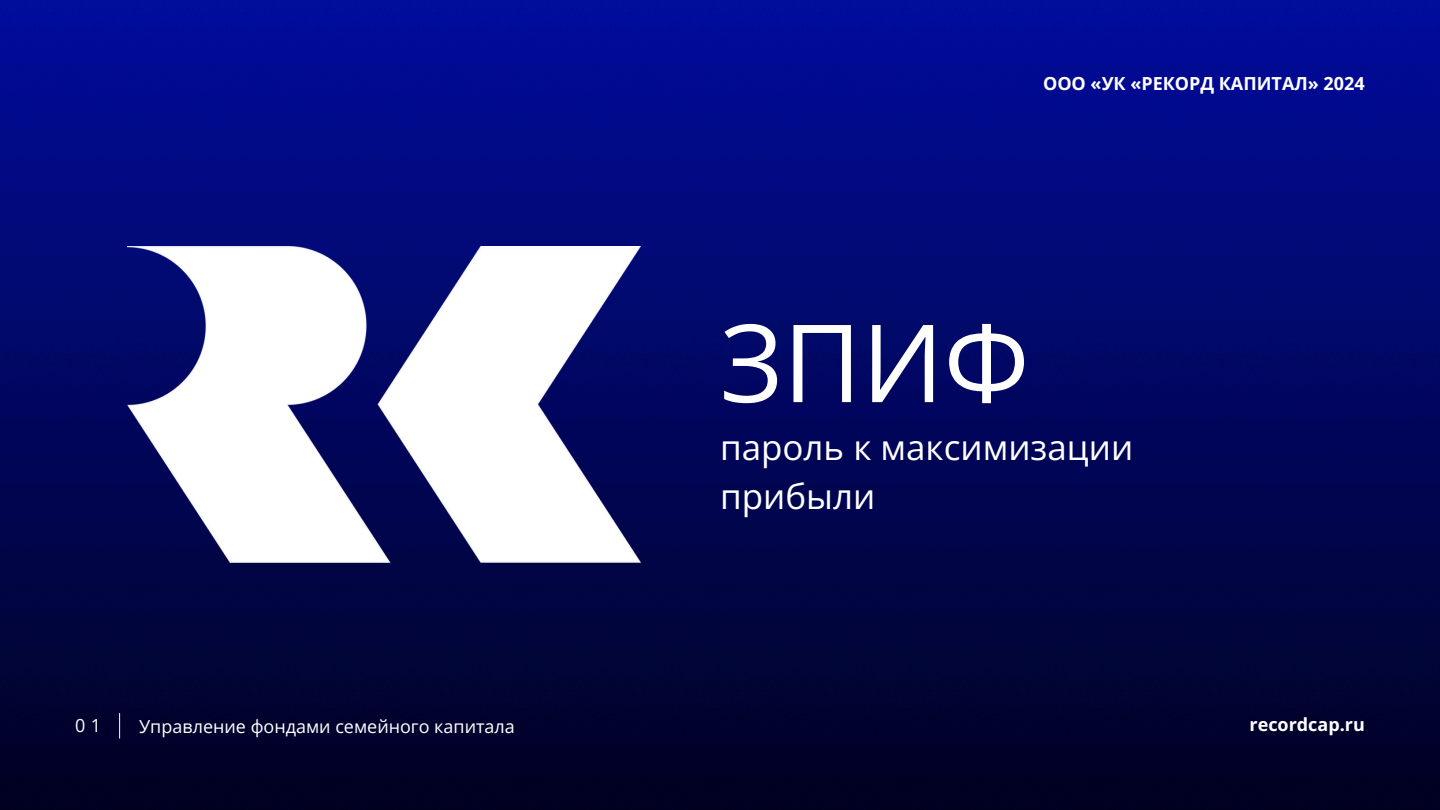
<style>
.page{position:relative;width:1440px;height:810px;background:#fff}
.page>*{position:absolute;margin:0;border:0;box-sizing:border-box;transform-origin:0 0}
.t1{font:108px "Open Sans";color:#fff}
.t2{font:35px/48.8px "Open Sans";color:#fff}
.t3{font:700 18px "Open Sans";color:#fff}
.t4{font:18px "Open Sans";color:#fff}
</style>
<div class="page">
<img style="left:0;top:0;width:1440px;height:810px">
<img style="left:127px;top:247px;width:513px;height:316px">
<svg style="left:119px;top:713px;width:1px;height:25px"></svg>
<h4 class="t4" style="left:75px;top:713px;width:27px">0 1</h4>
<p class="t4" style="left:139px;top:714px;width:377px">Управление фондами семейного капитала</p>
<h3 class="t3" style="left:1043px;top:70px;width:323px">ООО «УК «РЕКОРД КАПИТАЛ» 2024</h3>
<h2 class="t1" style="left:720px;top:287px;width:311px">ЗПИФ</h2>
<p class="t2" style="left:720px;top:422px;width:415px">пароль к максимизации прибыли</p>
<p class="t3" style="left:1250px;top:711px;width:117px">recordcap.ru</p>
</div>
